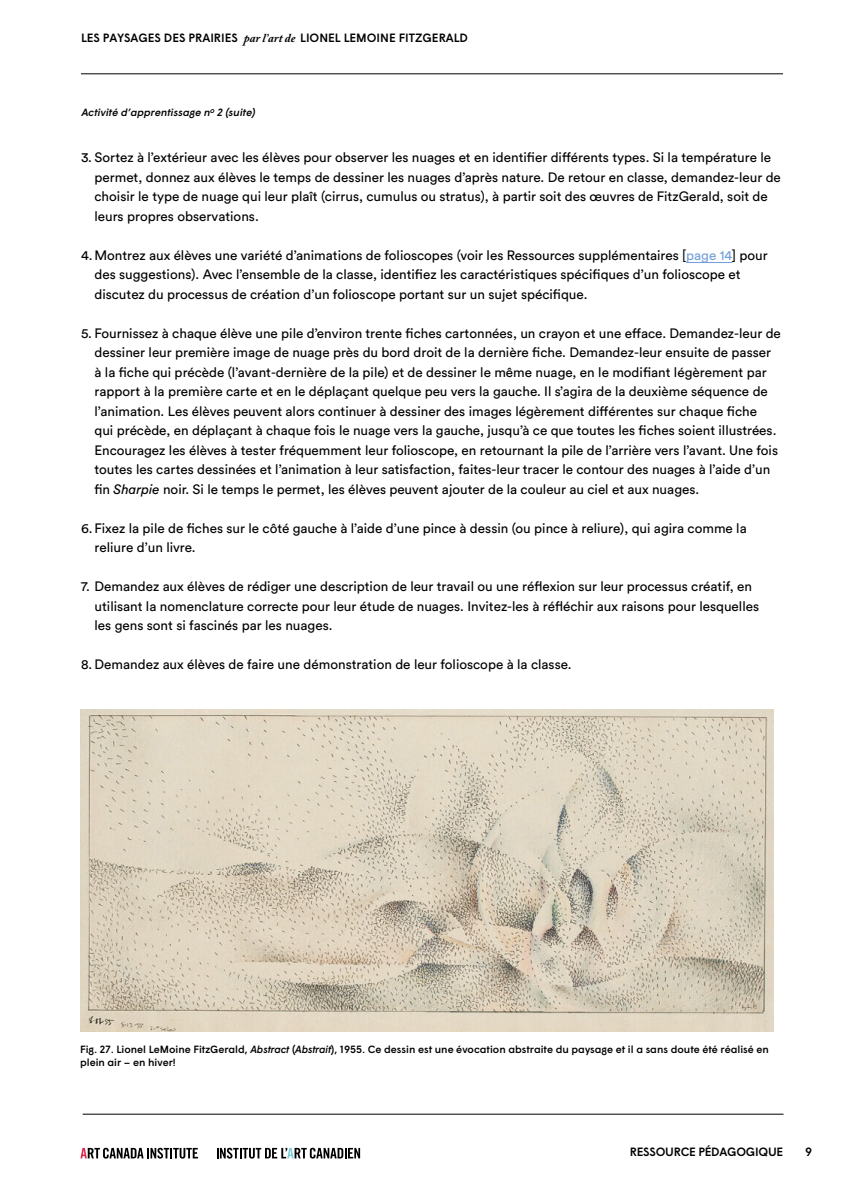
<style>
.page{position:relative;width:864px;height:1188px;background:#fff}
.page>*{position:absolute;margin:0;border:0;box-sizing:border-box;transform-origin:0 0}
.t1{font:13.5px/19.5px "Circular Std";color:#000}
.t2{font:500 12px "Wigrum";color:#000}
.t3{font:500 12px "Wigrum";letter-spacing:-.02em;color:#000}
.t4{font:500 10.5px/13.5px "Wigrum";color:#000}
.Continued{font:italic 500 10.5px "Wigrum";color:#000}
.s1{font-family:"Adobe Caslon Pro";font-weight:700;font-style:italic}
.s2{color:#73a0da}
.s3{font-family:"Circular Std Book Italic"}
.s4{font-style:italic}
</style>
<div class="page">
<hr style="left:81px;top:73px;width:702px;height:1px;background:#000">
<hr style="left:686px;top:262px;width:46px;height:1px;background:#73a0da">
<img style="left:80px;top:710px;width:693px;height:321px">
<svg style="left:80px;top:1148px;width:118px;height:11px"></svg>
<svg style="left:217px;top:1148px;width:143px;height:11px"></svg>
<hr style="left:83px;top:1114px;width:701px;height:1px;background:#000">
<p class="t2" style="left:81px;top:28px;width:388px">LES PAYSAGES DES PRAIRIES <span class="s1">par l’art de</span> LIONEL LEMOINE FITZGERALD</p>
<p class="Continued" style="left:81px;top:104px;width:175px">Activité d’apprentissage n<sup>o</sup> 2 (suite)</p>
<p class="t1" style="left:94px;top:148px;width:688px;text-indent:-14px">3. Sortez à l’extérieur avec les élèves pour observer les nuages et en identifier différents types. Si la température le permet, donnez aux élèves le temps de dessiner les nuages d’après nature. De retour en classe, demandez-leur de choisir le type de nuage qui leur plaît (cirrus, cumulus ou stratus), à partir soit des œuvres de FitzGerald, soit de leurs propres observations.</p>
<p class="t1" style="left:94px;top:245px;width:675px;text-indent:-14px">4.Montrez aux élèves une variété d’animations de folioscopes (voir les Ressources supplémentaires [<span class="s2">page 14</span>] pour des suggestions). Avec l’ensemble de la classe, identifiez les caractéristiques spécifiques d’un folioscope et discutez du processus de création d’un folioscope portant sur un sujet spécifique.</p>
<p class="t1" style="left:94px;top:323px;width:688px;text-indent:-14px">5. Fournissez à chaque élève une pile d’environ trente fiches cartonnées, un crayon et une efface. Demandez-leur de dessiner leur première image de nuage près du bord droit de la dernière fiche. Demandez-leur ensuite de passer à la fiche qui précède (l’avant-dernière de la pile) et de dessiner le même nuage, en le modifiant légèrement par rapport à la première carte et en le déplaçant quelque peu vers la gauche. Il s’agira de la deuxième séquence de l’animation. Les élèves peuvent alors continuer à dessiner des images légèrement différentes sur chaque fiche<br>qui précède, en déplaçant à chaque fois le nuage vers la gauche, jusqu’à ce que toutes les fiches soient illustrées.<br>Encouragez les élèves à tester fréquemment leur folioscope, en retournant la pile de l’arrière vers l’avant. Une fois toutes les cartes dessinées et l’animation à leur satisfaction, faites-leur tracer le contour des nuages à l’aide d’un fin <span class="s3">Sharpie</span> noir. Si le temps le permet, les élèves peuvent ajouter de la couleur au ciel et aux nuages.</p>
<p class="t1" style="left:94px;top:518px;width:654px;text-indent:-14px">6. Fixez la pile de fiches sur le côté gauche à l’aide d’une pince à dessin (ou pince à reliure), qui agira comme la reliure d’un livre.</p>
<p class="t1" style="left:94px;top:577px;width:666px;text-indent:-14px">7. Demandez aux élèves de rédiger une description de leur travail ou une réflexion sur leur processus créatif, en utilisant la nomenclature correcte pour leur étude de nuages. Invitez-les à réfléchir aux raisons pour lesquelles les gens sont si fascinés par les nuages.</p>
<p class="t1" style="left:81px;top:655px;width:492px">8. Demandez aux élèves de faire une démonstration de leur folioscope à la classe.</p>
<p class="t4" style="left:80px;top:1042px;width:690px">Fig. 27. Lionel LeMoine FitzGerald, <span class="s4">Abstract</span> (<span class="s4">Abstrait</span>), 1955. Ce dessin est une évocation abstraite du paysage et il a sans doute été réalisé en plein air – en hiver!</p>
<p class="t3" style="left:630px;top:1143px;width:155px">RESSOURCE PÉDAGOGIQUE</p>
<p class="t2" style="left:805px;top:1143px;width:8px">9</p>
</div>
